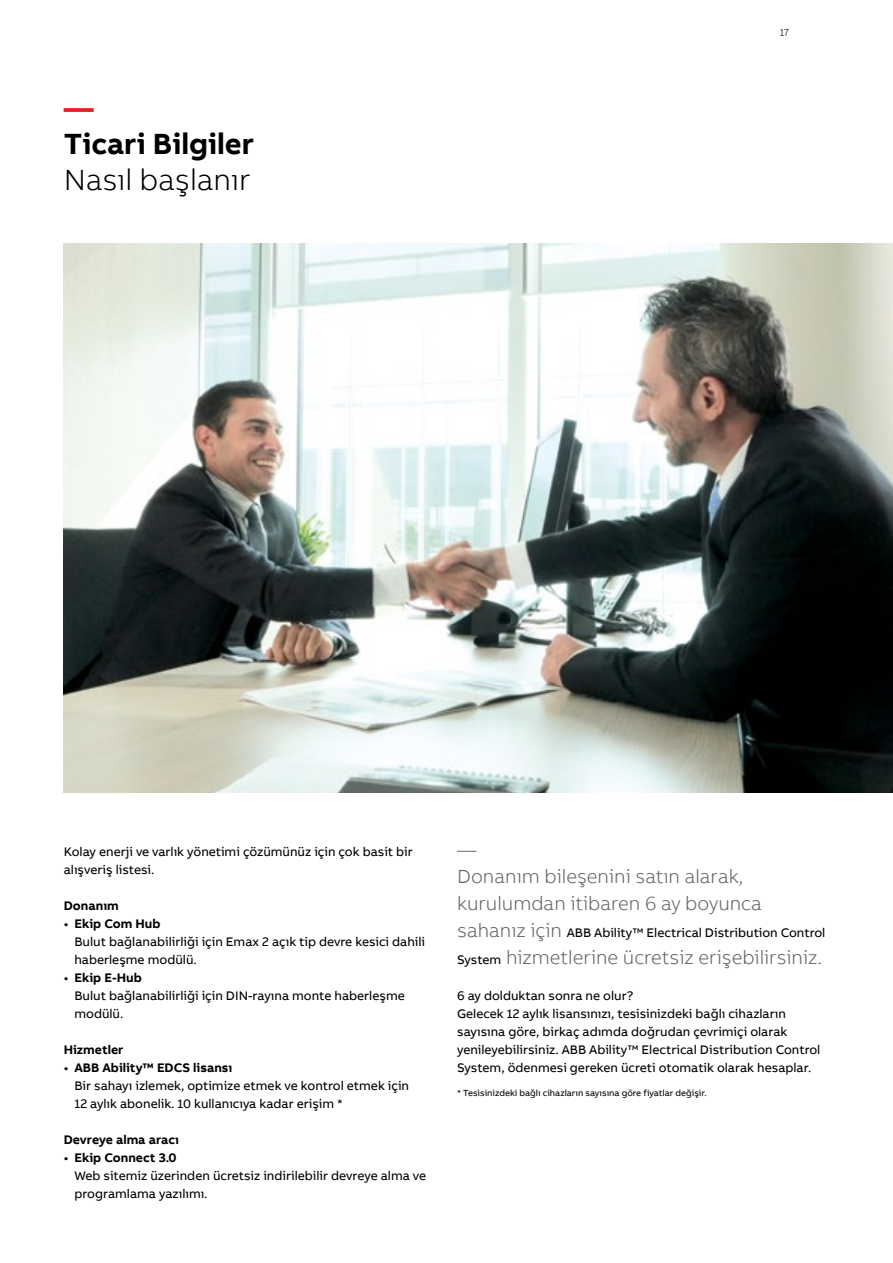
<style>
.page{position:relative;width:893px;height:1263px;background:#fff}
.page>*{position:absolute;margin:0;border:0;box-sizing:border-box;transform-origin:0 0}
.t1{font:700 30px "AB Bvoice";color:#000}
.t2{font:300 30px "AB Bvoice";color:#000}
.t3{font:700 30px "AB Bvoice";color:#ed1c29}
.t4{font:300 19.5px/27px "AB Bvoice";color:#636466}
.t5{font:12.75px/18px "AB Bvoice BK";color:#000}
.t6{font:700 12.75px "AB Bvoice";color:#000}
.t7{font:300 10.5px "AB Bvoice";color:#000}
.t8{font:9px "AB Bvoice BK";color:#000}
.s1{font-family:"AB Bvoice BK";font-weight:400}
.s2{font-family:"AB Bvoice";font-weight:300;font-size:19.5px;color:#636466}
.s3{font-family:"AB Bvoice BK";font-weight:400;font-size:12.75px;color:#000}
</style>
<div class="page">
<img style="left:64px;top:244px;width:829px;height:549px">
<h1 class="t3" style="left:64px;top:87px;width:31px">—</h1>
<h1 class="t1" style="left:64px;top:123px;width:192px">Ticari Bilgiler</h1>
<h1 class="t2" style="left:64px;top:159px;width:188px">nasıl başlanır</h1>
<p class="t7" style="left:780px;top:25px;width:11px">17</p>
<p class="t5" style="left:64px;top:842px;width:351px">kolay enerji ve varlık yönetimi çözümünüz için çok basit bir alışveriş listesi.</p>
<p class="t6" style="left:64px;top:897px;width:57px">Donanım</p>
<p class="t6" style="left:64px;top:915px;width:98px"><span class="s1">•</span> Ekip Com Hub</p>
<p class="t5" style="left:74px;top:932px;width:352px">Bulut bağlanabilirliği için emax 2 açık tip devre kesici dahili haberleşme modülü.</p>
<p class="t6" style="left:64px;top:969px;width:79px"><span class="s1">•</span> Ekip E-Hub</p>
<p class="t5" style="left:74px;top:986px;width:332px">Bulut bağlanabilirliği için DIN-rayına monte haberleşme modülü.</p>
<p class="t6" style="left:64px;top:1041px;width:61px">Hizmetler</p>
<p class="t6" style="left:64px;top:1059px;width:170px"><span class="s1">•</span> ABB Ability™ EDCS lisansı</p>
<p class="t5" style="left:74px;top:1076px;width:336px">Bir sahayı izlemek, optimize etmek ve kontrol etmek için<br>12 aylık abonelik. 10 kullanıcıya kadar erişim *</p>
<p class="t6" style="left:64px;top:1131px;width:117px">Devreye alma aracı</p>
<p class="t6" style="left:64px;top:1149px;width:114px"><span class="s1">•</span> Ekip Connect 3.0</p>
<p class="t5" style="left:74px;top:1166px;width:353px">Web sitemiz üzerinden ücretsiz indirilebilir devreye alma ve programlama yazılımı.</p>
<h2 class="t4" style="left:457px;top:835px;width:306px">—<br>Donanım bileşenini satın alarak, kurulumdan itibaren 6 ay boyunca</h2>
<p class="t5" style="left:457px;top:923px;width:370px"><span class="s2">sahanız için</span> ABB Ability™ Electrical Distribution Control</p>
<h2 class="t4" style="left:457px;top:943px;width:367px"><span class="s3">System</span> hizmetlerine ücretsiz erişebilirsiniz.</h2>
<p class="t5" style="left:457px;top:986px;width:365px">6 ay dolduktan sonra ne olur?<br>gelecek 12 aylık lisansınızı, tesisinizdeki bağlı cihazların sayısına göre, birkaç adımda doğrudan çevrimiçi olarak yenileyebilirsiniz. aBB ability™ electrical Distribution Control System, ödenmesi gereken ücreti otomatik olarak hesaplar.</p>
<p class="t8" style="left:457px;top:1087px;width:251px">* Tesisinizdeki bağlı cihazların sayısına göre fiyatlar değişir.</p>
</div>
